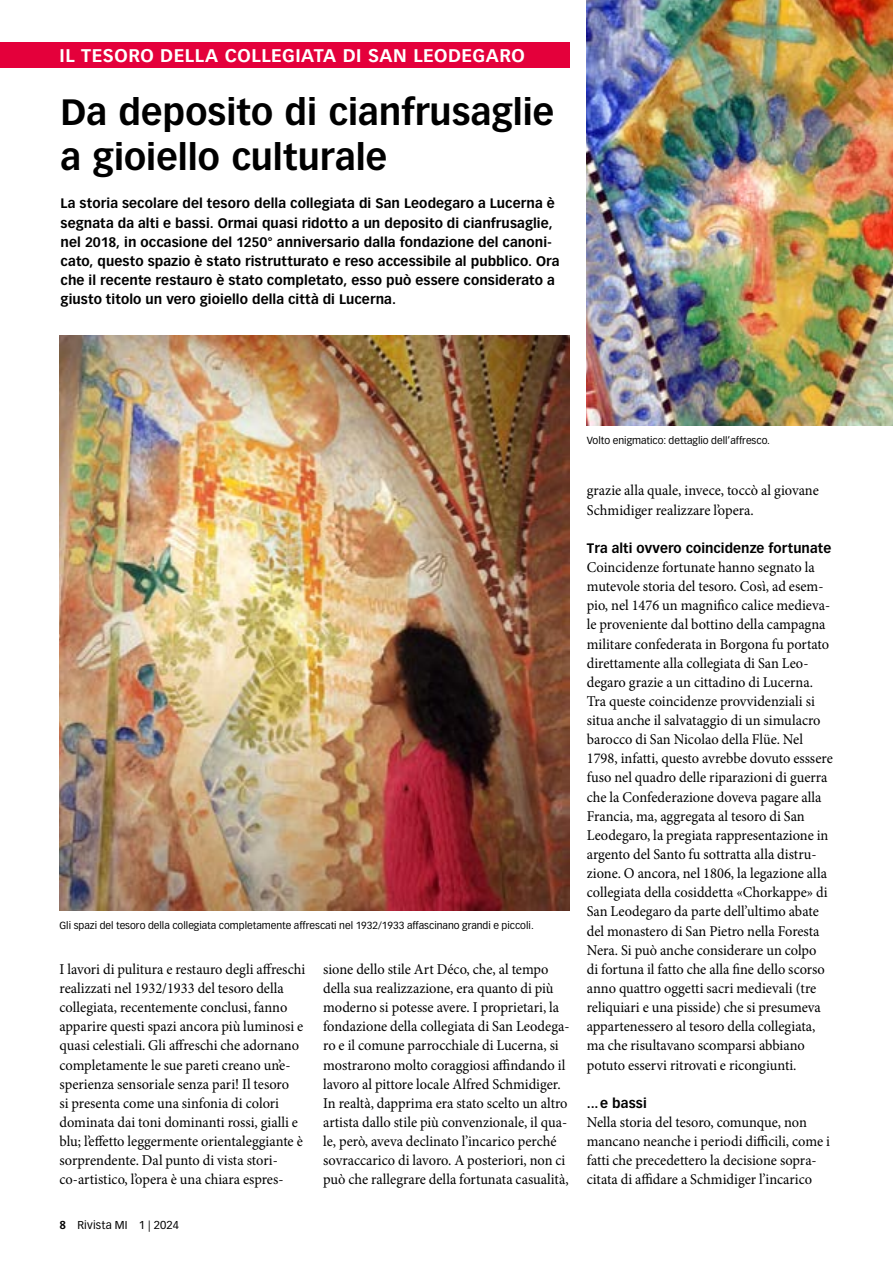
<style>
.page{position:relative;width:893px;height:1263px;background:#fff}
.page>*{position:absolute;margin:0;border:0;box-sizing:border-box;transform-origin:0 0}
.t1{font:700 36px/44.7px "Vectora LT Pro";color:#000}
.t2{font:700 18px "Vectora LT Pro";letter-spacing:.025em;color:#fff}
.t3{font:15px/19.2px "Minion Pro";color:#000;scale:.96 1}
.t4{font:700 13.5px/19.2px "Vectora LT Pro";letter-spacing:.005em;color:#000}
.t5{font:11.25px "Vectora LT Pro";letter-spacing:.015em;color:#000}
.t6{font:10.2px "Vectora LT Pro";color:#000}
.s1{font-weight:700}
</style>
<div class="page">
<div style="left:0;top:43px;width:570px;height:25px;background:#e4003b"></div>
<img style="left:60px;top:336px;width:510px;height:574px">
<img style="left:587px;top:0;width:306px;height:425px">
<p class="t2" style="left:60px;top:44px;width:467px">IL TESORO DELLA COLLEGIATA DI SAN LEODEGARO</p>
<h1 class="t1" style="left:61px;top:90px;width:495px">Da deposito di cianfrusaglie a gioiello culturale</h1>
<p class="t4" style="left:61px;top:194px;width:501px">La storia secolare del tesoro della collegiata di San Leodegaro a Lucerna è segnata da alti e bassi. Ormai quasi ridotto a un deposito di cianfrusaglie, nel 2018, in occasione del 1250° anniversario dalla fondazione del canoni&shy;cato, questo spazio è stato ristrutturato e reso accessibile al pubblico. Ora che il recente restauro è stato completato, esso può essere considerato a giusto titolo un vero gioiello della città di Lucerna.</p>
<p class="t6" style="left:60px;top:919px;width:476px">Gli spazi del tesoro della collegiata completamente affrescati nel 1932/1933 affascinano grandi e piccoli.</p>
<p class="t3" style="left:60px;top:959px;width:257px">I lavori di pulitura e restauro degli affreschi realizzati nel 1932/1933 del tesoro della collegiata, recentemente conclusi, fanno apparire questi spazi ancora più luminosi e quasi celestiali. Gli affreschi che adornano completamente le sue pareti creano un’e&shy;sperienza sensoriale senza pari! Il tesoro<br>si presenta come una sinfonia di colori dominata dai toni dominanti rossi, gialli e blu; l’effetto leggermente orientaleggiante è sorprendente. Dal punto di vista stori&shy;co-artistico, l’opera è una chiara espres-</p>
<p class="t3" style="left:323px;top:959px;width:258px">sione dello stile Art Déco, che, al tempo della sua realizzazione, era quanto di più moderno si potesse avere. I proprietari, la fondazione della collegiata di San Leodega&shy;ro e il comune parrocchiale di Lucerna, si mostrarono molto coraggiosi affindando il lavoro al pittore locale Alfred Schmidiger.<br>In realtà, dapprima era stato scelto un altro artista dallo stile più convenzionale, il qua&shy;le, però, aveva declinato l’incarico perché sovraccarico di lavoro. A posteriori, non ci può che rallegrare della fortunata casualità,</p>
<p class="t5" style="left:60px;top:1218px;width:121px"><span class="s1">8</span> Rivista MI 1 | 2024</p>
<p class="t6" style="left:587px;top:435px;width:185px">Volto enigmatico: dettaglio dell’affresco.</p>
<p class="t3" style="left:587px;top:481px;width:243px">grazie alla quale, invece, toccò al giovane<br>Schmidiger realizzare l’opera.</p>
<p class="t4" style="left:587px;top:538px;width:246px">Tra alti ovvero coincidenze fortunate</p>
<p class="t3" style="left:587px;top:558px;width:258px">Coincidenze fortunate hanno segnato la mutevole storia del tesoro. Così, ad esem&shy;pio, nel 1476 un magnifico calice medieva&shy;le proveniente dal bottino della campagna militare confederata in Borgona fu portato direttamente alla collegiata di San Leo&shy;degaro grazie a un cittadino di Lucerna.<br>Tra queste coincidenze provvidenziali si situa anche il salvataggio di un simulacro barocco di San Nicolao della Flüe. Nel 1798, infatti, questo avrebbe dovuto esssere fuso nel quadro delle riparazioni di guerra che la Confederazione doveva pagare alla Francia, ma, aggregata al tesoro di San Leodegaro, la pregiata rappresentazione in argento del Santo fu sottratta alla distru&shy;zione. O ancora, nel 1806, la legazione alla collegiata della cosiddetta «Chorkappe» di San Leodegaro da parte dell’ultimo abate del monastero di San Pietro nella Foresta Nera. Si può anche considerare un colpo<br>di fortuna il fatto che alla fine dello scorso anno quattro oggetti sacri medievali (tre reliquiari e una pisside) che si presumeva appartenessero al tesoro della collegiata, ma che risultavano scomparsi abbiano potuto esservi ritrovati e ricongiunti.</p>
<p class="t4" style="left:587px;top:1093px;width:61px">...e bassi</p>
<p class="t3" style="left:587px;top:1112px;width:255px">Nella storia del tesoro, comunque, non mancano neanche i periodi difficili, come i fatti che precedettero la decisione sopra&shy;citata di affidare a Schmidiger l’incarico</p>
</div>
